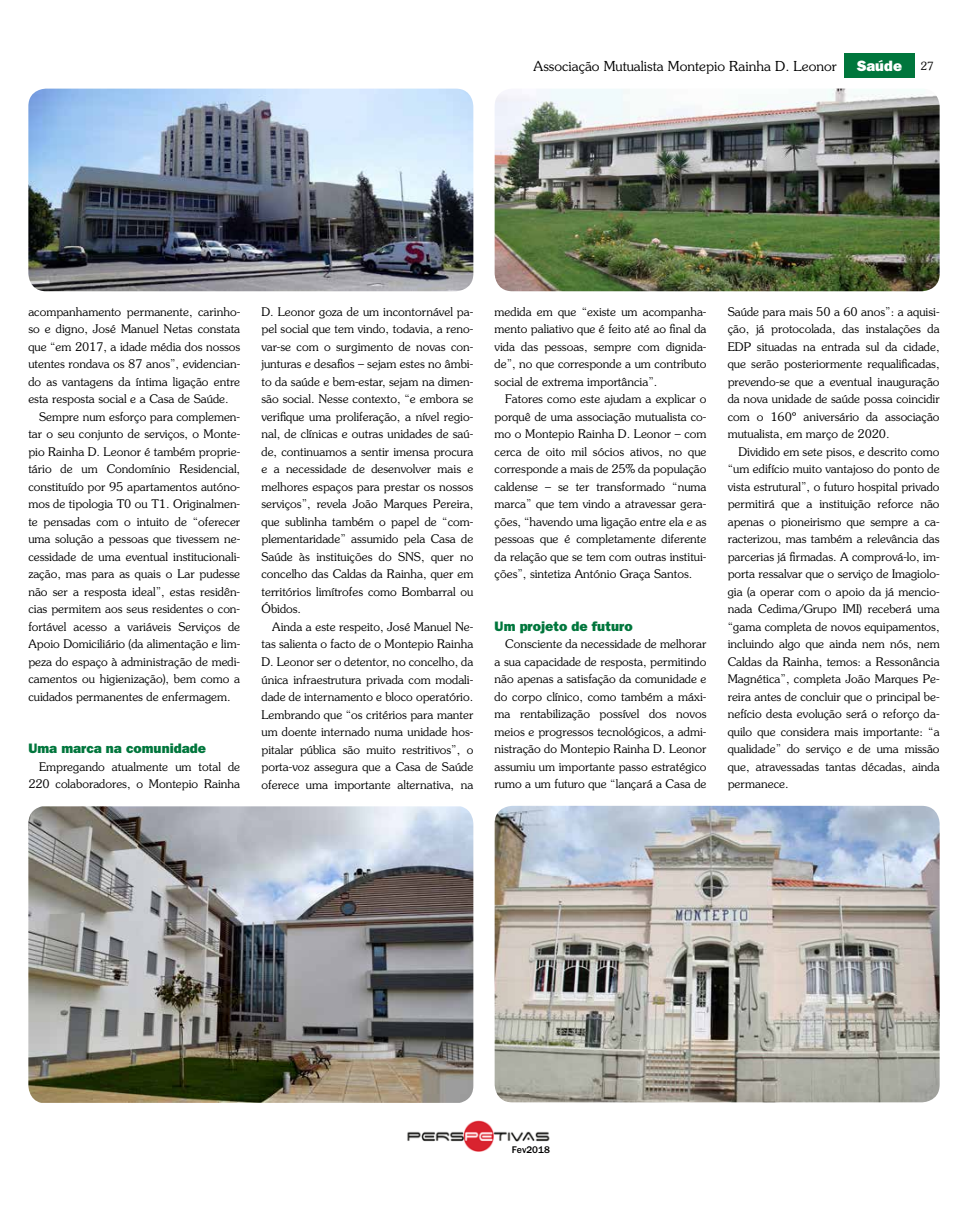
<style>
.page{position:relative;width:968px;height:1205px;background:#fff}
.page>*{position:absolute;margin:0;border:0;box-sizing:border-box;transform-origin:0 0}
.t1{font:15px "ITC Franklin Gothic Std Hvy";color:#fff}
.t2{font:300 13.75px "Souvenir Std";color:#000}
.t3{font:13.75px "ITC Franklin Gothic Std Hvy";color:#00763c}
.t4{font:300 11.88px/17.5px "Souvenir Std";color:#000;text-align:justify}
.t5{font:500 10px "ITC Franklin Gothic Std";color:#000}
.s1{font-family:"Souvenir Std";font-weight:300;font-size:11.25px;color:#000}
</style>
<div class="page">
<div style="left:843px;top:53px;width:71px;height:25px;background:#00763c"></div>
<img style="left:407px;top:1121px;width:143px;height:31px">
<img style="left:494px;top:806px;width:445px;height:296px">
<img style="left:494px;top:89px;width:445px;height:202px">
<img style="left:28px;top:89px;width:445px;height:202px">
<img style="left:28px;top:806px;width:445px;height:297px">
<p class="t2" style="left:533px;top:58px;width:305px">Associação Mutualista Montepio Rainha D. Leonor</p>
<p class="t1" style="left:856px;top:56px;width:79px">Saúde <span class="s1">27</span></p>
<p class="t4" style="left:28px;top:303px;width:213px">acompanhamento permanente, carinho-</p>
<p class="t4" style="left:28px;top:320px;width:213px">so e digno, José Manuel Netas constata</p>
<p class="t4" style="left:28px;top:338px;width:213px">que “em 2017, a idade média dos nossos</p>
<p class="t4" style="left:28px;top:355px;width:213px">utentes rondava os 87 anos”, evidencian-</p>
<p class="t4" style="left:28px;top:373px;width:213px">do as vantagens da íntima ligação entre</p>
<p class="t4" style="left:28px;top:390px;width:202px">esta resposta social e a Casa de Saúde.</p>
<p class="t4" style="left:39px;top:408px;width:203px">Sempre num esforço para complemen-</p>
<p class="t4" style="left:28px;top:425px;width:213px">tar o seu conjunto de serviços, o Monte-</p>
<p class="t4" style="left:28px;top:443px;width:213px">pio Rainha D. Leonor é também proprie-</p>
<p class="t4" style="left:28px;top:460px;width:213px">tário de um Condomínio Residencial,</p>
<p class="t4" style="left:28px;top:478px;width:213px">constituído por 95 apartamentos autóno-</p>
<p class="t4" style="left:28px;top:495px;width:213px">mos de tipologia T0 ou T1. Originalmen-</p>
<p class="t4" style="left:28px;top:513px;width:213px">te pensadas com o intuito de “oferecer</p>
<p class="t4" style="left:28px;top:530px;width:213px">uma solução a pessoas que tivessem ne-</p>
<p class="t4" style="left:28px;top:548px;width:213px">cessidade de uma eventual institucionali-</p>
<p class="t4" style="left:28px;top:565px;width:213px">zação, mas para as quais o Lar pudesse</p>
<p class="t4" style="left:28px;top:583px;width:213px">não ser a resposta ideal”, estas residên-</p>
<p class="t4" style="left:28px;top:600px;width:213px">cias permitem aos seus residentes o con-</p>
<p class="t4" style="left:28px;top:618px;width:213px">fortável acesso a variáveis Serviços de</p>
<p class="t4" style="left:28px;top:635px;width:213px">Apoio Domiciliário (da alimentação e lim-</p>
<p class="t4" style="left:28px;top:653px;width:213px">peza do espaço à administração de medi-</p>
<p class="t4" style="left:28px;top:670px;width:213px">camentos ou higienização), bem como a</p>
<p class="t4" style="left:28px;top:688px;width:204px">cuidados permanentes de enfermagem.</p>
<p class="t3" style="left:28px;top:740px;width:179px">Uma marca na comunidade</p>
<p class="t4" style="left:28px;top:758px;width:213px;text-align:right">Empregando atualmente um total de<br>220 colaboradores, o Montepio Rainha</p>
<p class="t4" style="left:261px;top:303px;width:213px">D. Leonor goza de um incontornável pa&shy;pel social que tem vindo, todavia, a reno&shy;var-se com o surgimento de novas con&shy;junturas e desafios – sejam estes no âmbi&shy;to da saúde e bem-estar, sejam na dimen&shy;são social. Nesse contexto, “e embora se verifique uma proliferação, a nível regio&shy;nal, de clínicas e outras unidades de saú&shy;de, continuamos a sentir imensa procura e a necessidade de desenvolver mais e melhores espaços para prestar os nossos serviços”, revela João Marques Pereira, que sublinha também o papel de “com&shy;plementaridade” assumido pela Casa de Saúde às instituições do SNS, quer no concelho das Caldas da Rainha, quer em territórios limítrofes como Bombarral ou Óbidos.</p>
<p class="t4" style="left:261px;top:618px;width:213px;text-indent:11px">Ainda a este respeito, José Manuel Ne&shy;tas salienta o facto de o Montepio Rainha D. Leonor ser o detentor, no concelho, da única infraestrutura privada com modali&shy;dade de internamento e bloco operatório.<br>Lembrando que “os critérios para manter um doente internado numa unidade hos&shy;pitalar pública são muito restritivos”, o porta-voz assegura que a Casa de Saúde oferece uma importante alternativa, na</p>
<p class="t4" style="left:494px;top:303px;width:213px">medida em que “existe um acompanha&shy;mento paliativo que é feito até ao final da vida das pessoas, sempre com dignida&shy;de”, no que corresponde a um contributo social de extrema importância”.</p>
<p class="t4" style="left:494px;top:390px;width:213px;text-indent:11px">Fatores como este ajudam a explicar o porquê de uma associação mutualista co&shy;mo o Montepio Rainha D. Leonor – com cerca de oito mil sócios ativos, no que corresponde a mais de 25% da população caldense – se ter transformado “numa marca” que tem vindo a atravessar gera&shy;ções, “havendo uma ligação entre ela e as pessoas que é completamente diferente da relação que se tem com outras institui&shy;ções”, sintetiza António Graça Santos.</p>
<p class="t3" style="left:494px;top:617px;width:140px">Um projeto de futuro</p>
<p class="t4" style="left:494px;top:635px;width:213px;text-indent:11px">Consciente da necessidade de melhorar a sua capacidade de resposta, permitindo não apenas a satisfação da comunidade e do corpo clínico, como também a máxi&shy;ma rentabilização possível dos novos meios e progressos tecnológicos, a admi&shy;nistração do Montepio Rainha D. Leonor assumiu um importante passo estratégico rumo a um futuro que “lançará a Casa de</p>
<p class="t4" style="left:727px;top:303px;width:213px">Saúde para mais 50 a 60 anos”: a aquisi&shy;ção, já protocolada, das instalações da EDP situadas na entrada sul da cidade, que serão posteriormente requalificadas, prevendo-se que a eventual inauguração da nova unidade de saúde possa coincidir com o 160º aniversário da associação mutualista, em março de 2020.</p>
<p class="t4" style="left:727px;top:443px;width:213px;text-indent:11px">Dividido em sete pisos, e descrito como “um edifício muito vantajoso do ponto de vista estrutural”, o futuro hospital privado permitirá que a instituição reforce não apenas o pioneirismo que sempre a ca&shy;racterizou, mas também a relevância das parcerias já firmadas. A comprová-lo, im&shy;porta ressalvar que o serviço de Imagiolo&shy;gia (a operar com o apoio da já mencio&shy;nada Cedima/Grupo IMI) receberá uma “gama completa de novos equipamentos, incluindo algo que ainda nem nós, nem Caldas da Rainha, temos: a Ressonância Magnética”, completa João Marques Pe&shy;reira antes de concluir que o principal be&shy;nefício desta evolução será o reforço da&shy;quilo que considera mais importante: “a qualidade” do serviço e de uma missão que, atravessadas tantas décadas, ainda permanece.</p>
<p class="t5" style="left:512px;top:1144px;width:39px">Fev2018</p>
</div>
